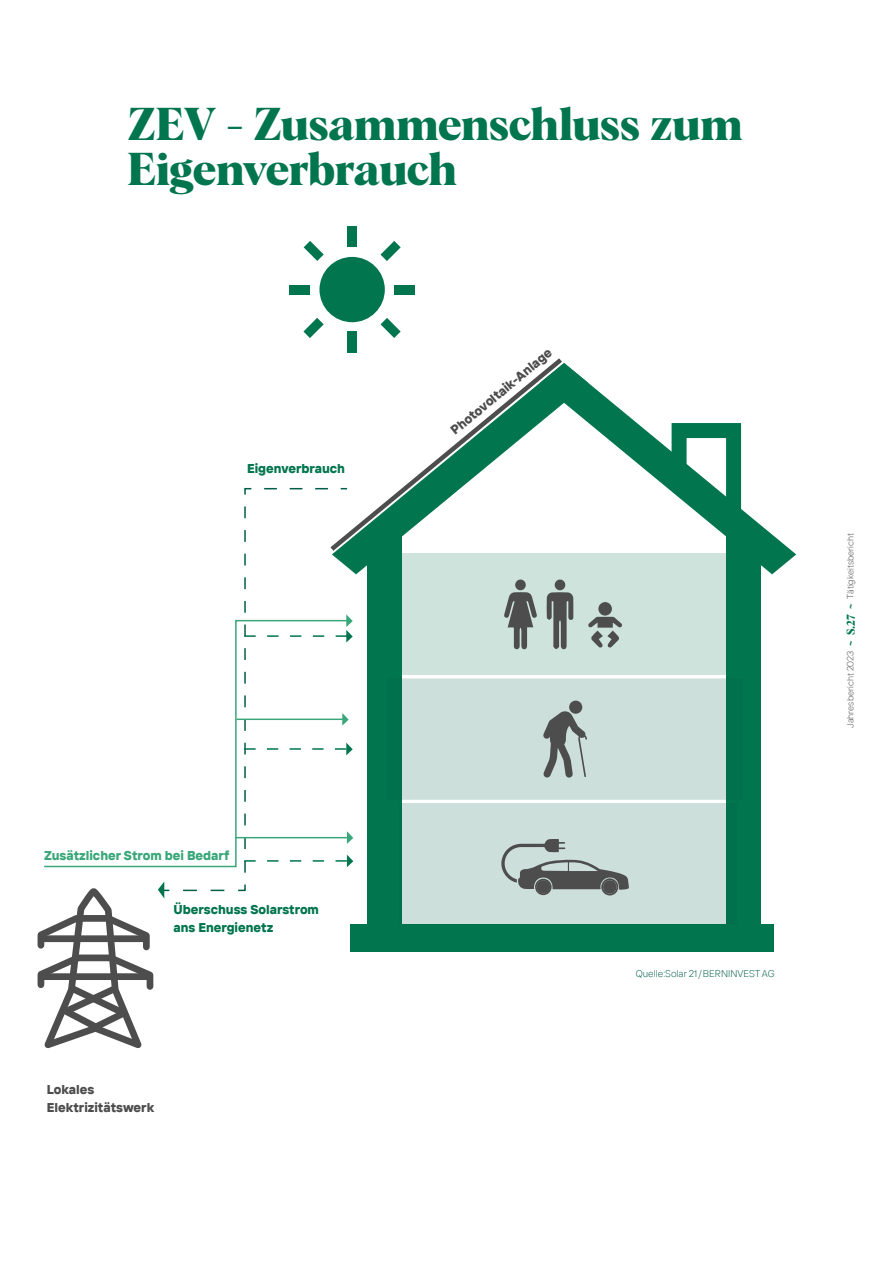
<style>
.page{position:relative;width:893px;height:1263px;background:#fff}
.page>*{position:absolute;margin:0;border:0;box-sizing:border-box;transform-origin:0 0}
.t1{font:700 45px/45px "Albra";letter-spacing:-.005em;color:#00754e}
.t2{font:800 12.75px/18px "TT Interphases";color:#00754e}
.t3{font:800 12.75px/18px "TT Interphases";color:#4c4d4c}
.t4{font:800 12.75px "TT Interphases";color:#3aa77a}
.t5{font:300 9.75px "TT Interphases";color:#005f49}
.t6{font:300 9px "TT Interphases";color:#4c4d4c}
.s1{font-family:"Albra";font-weight:700;font-size:11.25px;color:#00754e}
</style>
<div class="page">
<div style="left:726px;top:534px;width:35px;height:413px;background:#00754e"></div>
<div style="left:350px;top:924px;width:424px;height:27px;background:#00754e"></div>
<div style="left:367px;top:536px;width:34px;height:399px;background:#00754e"></div>
<svg style="left:567px;top:365px;width:229px;height:209px"></svg>
<svg style="left:664px;top:415px;width:85px;height:113px"></svg>
<div style="left:399px;top:803px;width:338px;height:121px;background:#cddfdb"></div>
<div style="left:401px;top:678px;width:325px;height:122px;background:#cddfdb"></div>
<div style="left:401px;top:554px;width:341px;height:121px;background:#cde3dc"></div>
<svg style="left:164px;top:619px;width:80px;height:249px"></svg>
<hr style="left:237px;top:718px;width:107px;height:2px;background:#3aa77a">
<hr style="left:235px;top:837px;width:114px;height:1px;background:#3aa77a">
<svg style="left:37px;top:865px;width:127px;height:184px"></svg>
<svg style="left:326px;top:358px;width:241px;height:197px"></svg>
<svg style="left:501px;top:839px;width:128px;height:56px"></svg>
<div style="left:603px;top:880px;width:14px;height:14px;background:#4c4d4c;border-radius:50%"></div>
<div style="left:537px;top:880px;width:13px;height:14px;background:#4c4d4c;border-radius:50%"></div>
<svg style="left:504px;top:592px;width:33px;height:57px;background:#818b88"></svg>
<svg style="left:547px;top:592px;width:26px;height:57px"></svg>
<div style="left:515px;top:579px;width:11px;height:11px;background:#4c4d4c;border-radius:50%"></div>
<div style="left:555px;top:579px;width:10px;height:11px;background:#4c4d4c;border-radius:50%"></div>
<div style="left:598px;top:602px;width:14px;height:14px;background:#4c4d4c;border-radius:50%"></div>
<svg style="left:588px;top:617px;width:34px;height:31px"></svg>
<svg style="left:543px;top:710px;width:44px;height:68px;background:#939d9b"></svg>
<div style="left:569px;top:701px;width:13px;height:13px;background:#4c4d4c;border-radius:50%"></div>
<div style="left:347px;top:332px;width:10px;height:21px;background:#00754e"></div>
<div style="left:347px;top:226px;width:10px;height:21px;background:#00754e"></div>
<div style="left:289px;top:285px;width:21px;height:9px;background:#00754e"></div>
<div style="left:394px;top:285px;width:21px;height:9px;background:#00754e"></div>
<svg style="left:303px;top:318px;width:21px;height:20px"></svg>
<svg style="left:380px;top:241px;width:21px;height:20px"></svg>
<svg style="left:381px;top:318px;width:20px;height:20px"></svg>
<svg style="left:304px;top:241px;width:20px;height:20px"></svg>
<div style="left:319px;top:257px;width:66px;height:65px;background:#00754e;border-radius:50%"></div>
<svg style="left:244px;top:500px;width:109px;height:373px"></svg>
<h1 class="t1" style="left:128px;top:99px;width:617px">ZEV - Zusammenschluss zum<br>Eigenverbrauch</h1>
<p class="t2" style="left:247px;top:459px;width:100px">Eigenverbrauch</p>
<p class="t3" style="left:447px;top:425px;width:128px;rotate:-40deg">Photovoltaik-Anlage</p>
<p class="t4" style="left:44px;top:847px;width:187px">Zusätzlicher Strom bei Bedarf</p>
<p class="t2" style="left:174px;top:900px;width:147px">Überschuss Solarstrom ans Energienetz</p>
<p class="t3" style="left:47px;top:1080px;width:109px">Lokales<br>Elektrizitätswerk</p>
<p class="t5" style="left:636px;top:967px;width:140px">Quelle:Solar 21/BERNINVEST AG</p>
<p class="t6" style="left:844px;top:728px;width:196px;rotate:-90deg">Jahresbericht 2023 <span class="s1">~ S.27 ~</span> Tätigkeitsbericht</p>
</div>
